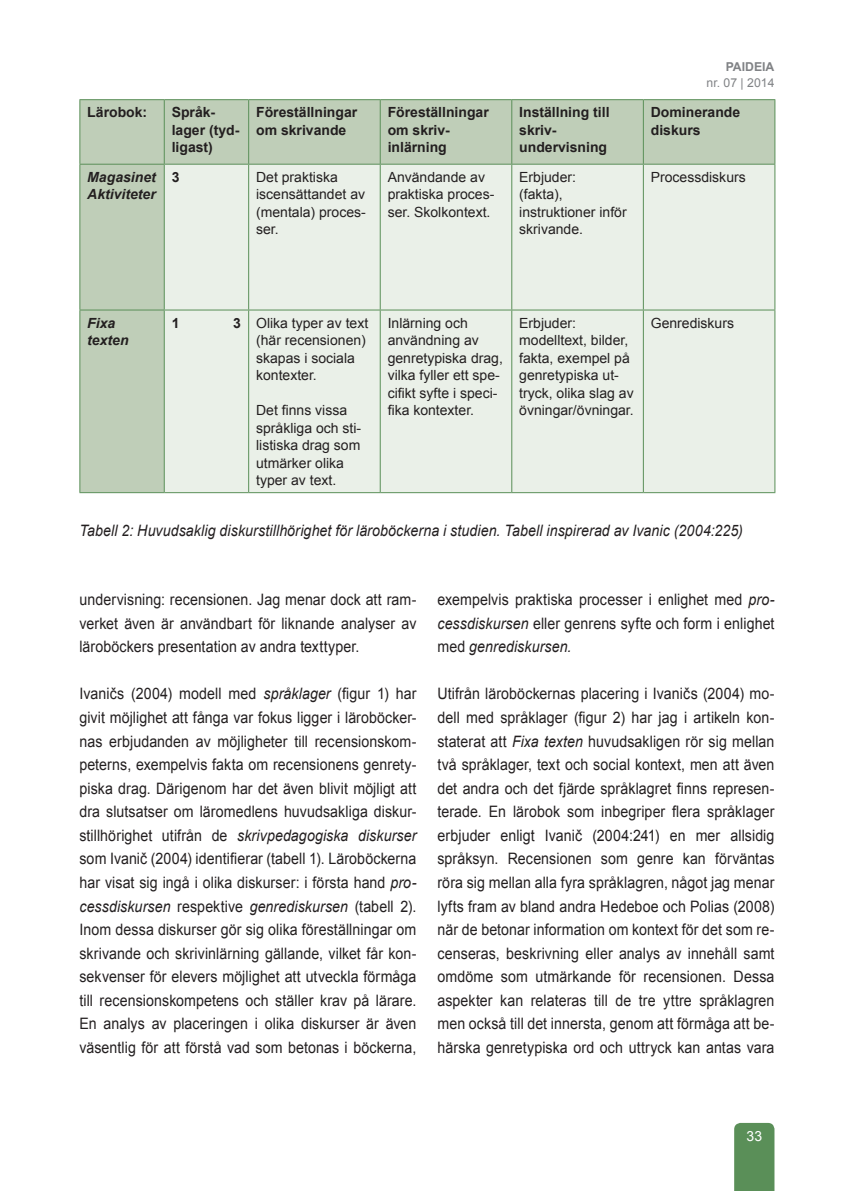
<style>
.page{position:relative;width:844px;height:1191px;background:#fff}
.page>*{position:absolute;margin:0;border:0;box-sizing:border-box;transform-origin:0 0}
.Brød_DK{font:15.75px/23.6px "Arial";letter-spacing:.005em;color:#231f20;text-align:justify;scale:.9 1}
.Brød_DK-2{font:italic 15.75px "Arial";letter-spacing:.01em;color:#231f20;scale:.9 1}
.Tabellinnehåll{font:14px/17.5px "Arial";color:#231f20}
.Tabellinnehåll-2{font:700 14px/17.5px "Arial";color:#231f20}
.Tabellinnehåll-3{font:italic 700 14px/17.5px "Arial";color:#231f20}
.t1{font:14px "Arial";color:#fff}
.t2{font:12.25px "Arial";color:#808285}
.t3{font:700 12.25px "Arial";color:#808285}
.s1{font-style:italic}
</style>
<div class="page">
<div style="left:734px;top:1123px;width:40px;height:68px;background:#5a8f58"></div>
<div style="left:80px;top:100px;width:694px;height:392px;background:#bfceb8"></div>
<div style="left:165px;top:165px;width:609px;height:327px;background:#eaf0e8"></div>
<hr style="left:79px;top:99px;width:85px;height:1px;background:#5a8f58">
<hr style="left:79px;top:100px;width:1px;height:64px;background:#5a8f58">
<hr style="left:164px;top:99px;width:84px;height:1px;background:#5a8f58">
<hr style="left:164px;top:100px;width:1px;height:64px;background:#5a8f58">
<hr style="left:248px;top:99px;width:132px;height:1px;background:#5a8f58">
<hr style="left:248px;top:100px;width:1px;height:64px;background:#5a8f58">
<hr style="left:380px;top:99px;width:131px;height:1px;background:#5a8f58">
<hr style="left:379px;top:100px;width:1px;height:64px;background:#5a8f58">
<hr style="left:511px;top:99px;width:132px;height:1px;background:#5a8f58">
<hr style="left:511px;top:100px;width:1px;height:64px;background:#5a8f58">
<hr style="left:643px;top:99px;width:132px;height:1px;background:#5a8f58">
<hr style="left:642px;top:100px;width:1px;height:64px;background:#5a8f58">
<hr style="left:774px;top:100px;width:1px;height:64px;background:#5a8f58">
<hr style="left:79px;top:164px;width:85px;height:1px;background:#5a8f58">
<hr style="left:79px;top:165px;width:1px;height:144px;background:#5a8f58">
<hr style="left:164px;top:164px;width:84px;height:1px;background:#5a8f58">
<hr style="left:164px;top:165px;width:1px;height:144px;background:#5a8f58">
<hr style="left:248px;top:164px;width:132px;height:1px;background:#5a8f58">
<hr style="left:248px;top:165px;width:1px;height:144px;background:#5a8f58">
<hr style="left:380px;top:164px;width:131px;height:1px;background:#5a8f58">
<hr style="left:379px;top:165px;width:1px;height:144px;background:#5a8f58">
<hr style="left:511px;top:164px;width:132px;height:1px;background:#5a8f58">
<hr style="left:511px;top:165px;width:1px;height:144px;background:#5a8f58">
<hr style="left:643px;top:164px;width:132px;height:1px;background:#5a8f58">
<hr style="left:642px;top:165px;width:1px;height:144px;background:#5a8f58">
<hr style="left:774px;top:165px;width:1px;height:144px;background:#5a8f58">
<hr style="left:79px;top:309px;width:85px;height:1px;background:#5a8f58">
<hr style="left:79px;top:310px;width:1px;height:182px;background:#5a8f58">
<hr style="left:164px;top:309px;width:84px;height:1px;background:#5a8f58">
<hr style="left:164px;top:310px;width:1px;height:182px;background:#5a8f58">
<hr style="left:248px;top:309px;width:132px;height:1px;background:#5a8f58">
<hr style="left:248px;top:310px;width:1px;height:182px;background:#5a8f58">
<hr style="left:380px;top:309px;width:131px;height:1px;background:#5a8f58">
<hr style="left:379px;top:310px;width:1px;height:182px;background:#5a8f58">
<hr style="left:511px;top:309px;width:132px;height:1px;background:#5a8f58">
<hr style="left:511px;top:310px;width:1px;height:182px;background:#5a8f58">
<hr style="left:643px;top:309px;width:132px;height:1px;background:#5a8f58">
<hr style="left:642px;top:310px;width:1px;height:182px;background:#5a8f58">
<hr style="left:774px;top:310px;width:1px;height:182px;background:#5a8f58">
<hr style="left:79px;top:492px;width:85px;height:1px;background:#5a8f58">
<hr style="left:164px;top:492px;width:84px;height:1px;background:#5a8f58">
<hr style="left:248px;top:492px;width:132px;height:1px;background:#5a8f58">
<hr style="left:380px;top:492px;width:131px;height:1px;background:#5a8f58">
<hr style="left:511px;top:492px;width:132px;height:1px;background:#5a8f58">
<hr style="left:643px;top:492px;width:132px;height:1px;background:#5a8f58">
<p class="Tabellinnehåll-2" style="left:87px;top:104px;width:61px">Lärobok:</p>
<p class="Tabellinnehåll-2" style="left:172px;top:104px;width:45px">Språk-</p>
<p class="Tabellinnehåll-2" style="left:172px;top:122px;width:69px">lager (tyd&shy;ligast)</p>
<p class="Tabellinnehåll-2" style="left:256px;top:104px;width:103px">Föreställningar om skrivande</p>
<p class="Tabellinnehåll-2" style="left:387px;top:104px;width:103px">Föreställningar om skriv-</p>
<p class="Tabellinnehåll-2" style="left:387px;top:139px;width:61px">inlärning</p>
<p class="Tabellinnehåll-2" style="left:519px;top:104px;width:92px">Inställning till skriv-</p>
<p class="Tabellinnehåll-2" style="left:519px;top:139px;width:89px">undervisning</p>
<p class="Tabellinnehåll-3" style="left:87px;top:169px;width:70px">Magasinet<br>Aktiviteter</p>
<p class="Tabellinnehåll-2" style="left:172px;top:169px;width:9px">3</p>
<p class="Tabellinnehåll" style="left:256px;top:168px;width:111px">Det praktiska iscensättandet av (mentala) proces&shy;ser.</p>
<p class="Tabellinnehåll" style="left:387px;top:168px;width:108px">Användande av praktiska proces&shy;ser. Skolkontext.</p>
<p class="Tabellinnehåll" style="left:519px;top:168px;width:58px">Erbjuder:</p>
<p class="Tabellinnehåll" style="left:519px;top:186px;width:45px">(fakta),</p>
<p class="Tabellinnehåll" style="left:519px;top:203px;width:109px">instruktioner inför skrivande.</p>
<p class="t3" style="left:725px;top:58px;width:50px">PAIDEIA</p>
<p class="t2" style="left:706px;top:74px;width:69px">nr. 07 | 2014</p>
<p class="Tabellinnehåll-2" style="left:650px;top:104px;width:91px">Dominerande diskurs</p>
<p class="Tabellinnehåll" style="left:650px;top:168px;width:96px">Processdiskurs</p>
<p class="Tabellinnehåll-3" style="left:87px;top:314px;width:43px">Fixa texten</p>
<p class="Tabellinnehåll-2" style="left:172px;top:314px;width:9px">1</p>
<p class="Tabellinnehåll-2" style="left:233px;top:314px;width:9px">3</p>
<p class="Tabellinnehåll" style="left:256px;top:314px;width:114px">Olika typer av text (här recensionen) skapas i sociala kontexter.</p>
<p class="Tabellinnehåll" style="left:256px;top:402px;width:107px">Det finns vissa språkliga och sti&shy;listiska drag som utmärker olika typer av text.</p>
<p class="Tabellinnehåll" style="left:387px;top:314px;width:117px">Inlärning och användning av genretypiska drag, vilka fyller ett spe&shy;cifikt syfte i speci&shy;fika kontexter.</p>
<p class="Tabellinnehåll" style="left:519px;top:314px;width:58px">Erbjuder:</p>
<p class="Tabellinnehåll" style="left:519px;top:332px;width:116px">modelltext, bilder, fakta, exempel på genretypiska ut&shy;tryck, olika slag av övningar/övningar.</p>
<p class="Tabellinnehåll" style="left:650px;top:314px;width:85px">Genrediskurs</p>
<p class="Brød_DK-2" style="left:79px;top:520px;width:738px">Tabell 2: Huvudsaklig diskurstillhörighet för läroböckerna i studien. Tabell inspirerad av Ivanic (2004:225)</p>
<p class="Brød_DK" style="left:79px;top:588px;width:376px">undervisning: recensionen. Jag menar dock att ram&shy;verket även är användbart för liknande analyser av läroböckers presentation av andra texttyper.</p>
<p class="Brød_DK" style="left:79px;top:682px;width:376px">Ivaničs (2004) modell med <span class="s1">språklager</span> (figur 1) har givit möjlighet att fånga var fokus ligger i läroböcker&shy;nas erbjudanden av möjligheter till recensionskom&shy;peterns, exempelvis fakta om recensionens genrety&shy;piska drag. Därigenom har det även blivit möjligt att dra slutsatser om läromedlens huvudsakliga diskur&shy;stillhörighet utifrån de <span class="s1">skrivpedagogiska diskurser </span>som Ivanič (2004) identifierar (tabell 1). Läroböckerna har visat sig ingå i olika diskurser: i första hand <span class="s1">pro&shy;cessdiskursen</span> respektive <span class="s1">genrediskursen</span> (tabell 2).<br>Inom dessa diskurser gör sig olika föreställningar om skrivande och skrivinlärning gällande, vilket får kon&shy;sekvenser för elevers möjlighet att utveckla förmåga till recensionskompetens och ställer krav på lärare.<br>En analys av placeringen i olika diskurser är även väsentlig för att förstå vad som betonas i böckerna,</p>
<p class="Brød_DK" style="left:437px;top:588px;width:376px">exempelvis praktiska processer i enlighet med <span class="s1">pro&shy;cessdiskursen</span> eller genrens syfte och form i enlighet med <span class="s1">genrediskursen.</span></p>
<p class="Brød_DK" style="left:437px;top:682px;width:376px">Utifrån läroböckernas placering i Ivaničs (2004) mo&shy;dell med språklager (figur 2) har jag i artikeln kon&shy;staterat att <span class="s1">Fixa texten</span> huvudsakligen rör sig mellan två språklager, text och social kontext, men att även det andra och det fjärde språklagret finns represen&shy;terade. En lärobok som inbegriper flera språklager erbjuder enligt Ivanič (2004:241) en mer allsidig språksyn. Recensionen som genre kan förväntas röra sig mellan alla fyra språklagren, något jag menar lyfts fram av bland andra Hedeboe och Polias (2008) när de betonar information om kontext för det som re&shy;censeras, beskrivning eller analys av innehåll samt omdöme som utmärkande för recensionen. Dessa aspekter kan relateras till de tre yttre språklagren men också till det innersta, genom att förmåga att be&shy;härska genretypiska ord och uttryck kan antas vara</p>
<p class="t1" style="left:746px;top:1127px;width:17px">33</p>
</div>
